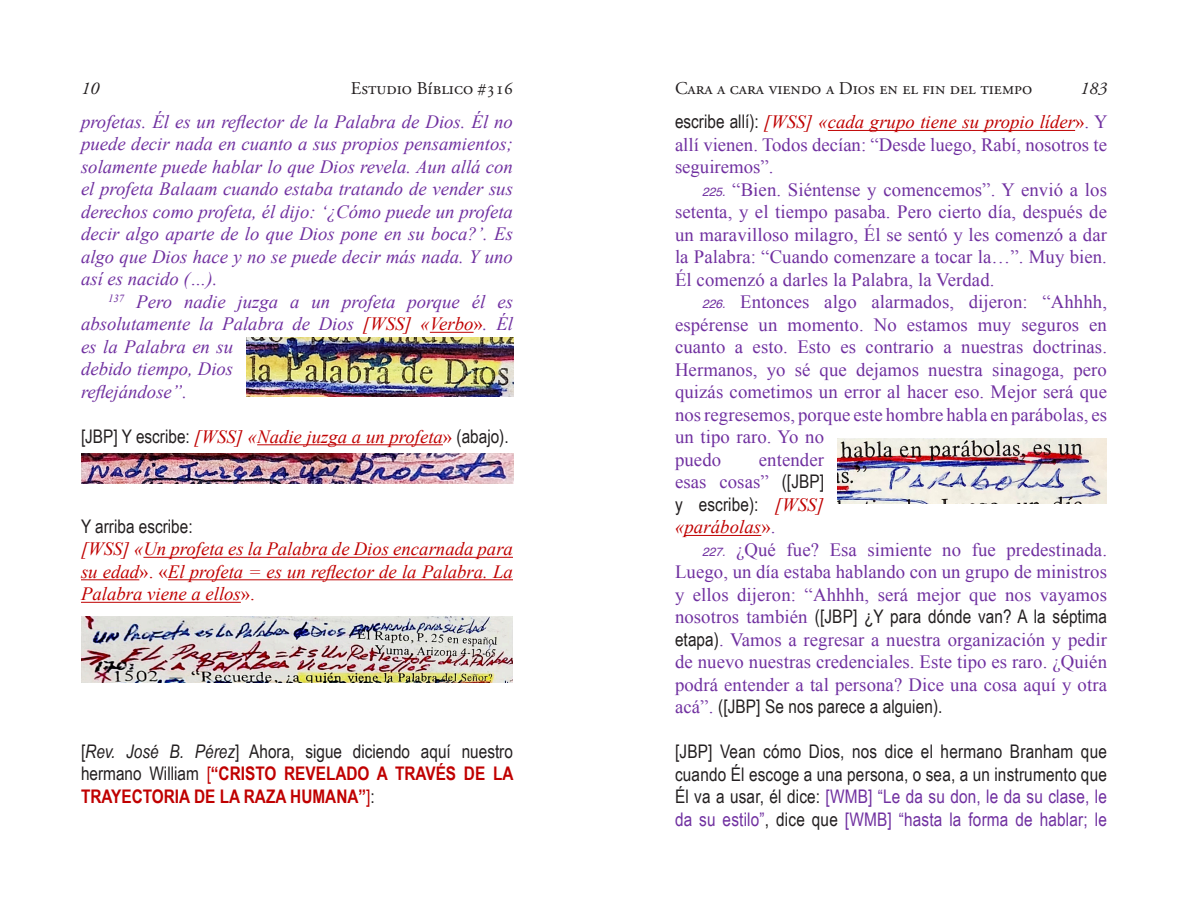
<style>
.page{position:relative;width:1188px;height:918px;background:#fff}
.page>*{position:absolute;margin:0;border:0;box-sizing:border-box;transform-origin:0 0}
.t1{font:18.75px/22.5px "Times New Roman";letter-spacing:.005em;color:#7030a0;text-align:justify}
.t2{font:italic 18.75px/22.5px "Times New Roman";color:#7030a0;text-align:justify}
.t3{font:18.75px/22.5px "Arial Narrow";letter-spacing:.005em;color:#231f20;text-align:justify}
.t4{font:italic 18.75px/22.5px "Times New Roman";color:#c00000;text-align:justify}
.t5{font:700 18.75px/22.5px "Arial Narrow";color:#c00000;text-align:justify}
.t6{font:18px "Adobe Garamond Pro";color:#231f20}
.t7{font:italic 18px "Adobe Garamond Pro";color:#231f20}
.s1{color:#c00000}
.s2{font-style:normal;color:#c00000}
.s3{font-family:"Arial Narrow";font-style:normal;color:#231f20}
.s4{font-style:normal}
.s5{font-weight:400;color:#231f20}
.s6{font-weight:400;font-style:italic;color:#231f20}
.s7{font-weight:400}
.s8{font-family:"Arial Narrow";color:#231f20}
.s9{font-style:italic;color:#c00000}
.s10{font-family:"Helvetica";font-style:italic;font-size:12px}
.s11{font-family:"Times New Roman";font-style:italic;color:#c00000}
.s12{font-style:normal;color:#7030a0}
.s13{font-family:"Times New Roman";color:#7030a0}
.s14{color:#7030a0}
</style>
<div class="page">
<hr style="left:430px;top:332px;width:44px;height:1px;background:#c00000">
<hr style="left:257px;top:445px;width:186px;height:1px;background:#c00000">
<hr style="left:143px;top:557px;width:370px;height:1px;background:#c00000">
<hr style="left:81px;top:580px;width:58px;height:1px;background:#c00000">
<hr style="left:168px;top:580px;width:345px;height:1px;background:#c00000">
<hr style="left:81px;top:602px;width:160px;height:1px;background:#c00000">
<img style="left:247px;top:337px;width:266px;height:59px">
<img style="left:81px;top:454px;width:432px;height:29px">
<img style="left:81px;top:616px;width:432px;height:66px">
<hr style="left:828px;top:130px;width:247px;height:1px;background:#c00000">
<hr style="left:684px;top:535px;width:77px;height:1px;background:#c00000">
<img style="left:838px;top:439px;width:269px;height:65px">
<p class="t7" style="left:81px;top:78px;width:19px">10</p>
<p class="t6" style="left:351px;top:78px;width:164px">Estudio Bíblico #316</p>
<p class="t2" style="left:81px;top:110px;width:434px">profetas. Él es un reflector de la Palabra de Dios. Él no puede decir nada en cuanto a sus propios pensamientos; solamente puede hablar lo que Dios revela. Aun allá con el profeta Balaam cuando estaba tratando de vender sus derechos como profeta, él dijo: ‘¿Cómo puede un profeta decir algo aparte de lo que Dios pone en su boca?’. Es algo que Dios hace y no se puede decir más nada. Y uno así es nacido (…).</p>
<p class="t2" style="left:81px;top:290px;width:434px;text-align:left;text-indent:27px"><sup>137</sup> Pero nadie juzga a un profeta porque él es absolutamente la Palabra de Dios <span class="s1">[WSS] «Verbo</span><span class="s2">»</span>. Él es la Palabra en su<br>debido tiempo, Dios<br>reflejándose”.</p>
<p class="t4" style="left:81px;top:425px;width:429px"><span class="s3">[JBP] Y escribe:</span> [WSS] «Nadie juzga a un profeta<span class="s4">»</span> <span class="s3">(abajo).</span></p>
<p class="t3" style="left:81px;top:514px;width:113px">Y arriba escribe:</p>
<p class="t4" style="left:81px;top:537px;width:434px">[WSS] «Un profeta es la Palabra de Dios encarnada para su edad<span class="s4">». «</span>El profeta = es un reflector de la Palabra. La Palabra viene a ellos<span class="s4">».</span></p>
<p class="t5" style="left:81px;top:739px;width:434px"><span class="s5">[</span><span class="s6">Rev. José B. Pérez</span><span class="s5">] Ahora, sigue diciendo aquí nuestro hermano William</span> <span class="s7">[</span>“CRISTO REVELADO A TRAVÉS DE LA TRAYECTORIA DE LA RAZA HUMANA”<span class="s7">]</span><span class="s5">:</span></p>
<p class="t6" style="left:675px;top:78px;width:359px">Cara a cara viendo a Dios en el fin del tiempo</p>
<p class="t7" style="left:1080px;top:78px;width:28px">183</p>
<p class="t1" style="left:675px;top:111px;width:434px"><span class="s8">escribe allí):</span> <span class="s9">[WSS] «cada grupo tiene su propio líder</span><span class="s1">»</span>. Y allí vienen. Todos decían: “Desde luego, Rabí, nosotros te seguiremos”.</p>
<p class="t1" style="left:675px;top:178px;width:434px;text-indent:27px"><span class="s10">225.</span> “Bien. Siéntense y comencemos”. Y envió a los setenta, y el tiempo pasaba. Pero cierto día, después de un maravilloso milagro, Él se sentó y les comenzó a dar la Palabra: “Cuando comenzare a tocar la…”. Muy bien.<br>Él comenzó a darles la Palabra, la Verdad.</p>
<p class="t1" style="left:675px;top:291px;width:434px;text-align:left;text-indent:27px"><span class="s10">226.</span> Entonces algo alarmados, dijeron: “Ahhhh, espérense un momento. No estamos muy seguros en cuanto a esto. Esto es contrario a nuestras doctrinas.<br>Hermanos, yo sé que dejamos nuestra sinagoga, pero quizás cometimos un error al hacer eso. Mejor será que nos regresemos, porque este hombre habla en parábolas, es un tipo raro. Yo no<br>puedo</p>
<p class="t1" style="left:675px;top:448px;width:151px;text-align:right">entender<br>esas cosas” <span class="s8">([JBP]</span></p>
<p class="t3" style="left:675px;top:492px;width:151px">y escribe): <span class="s11">[WSS]</span></p>
<p class="t4" style="left:675px;top:515px;width:102px">«parábolas<span class="s4">»</span><span class="s12">.</span></p>
<p class="t1" style="left:702px;top:538px;width:407px"><span class="s10">227.</span> ¿Qué fue? Esa simiente no fue predestinada.</p>
<p class="t1" style="left:675px;top:561px;width:433px">Luego, un día estaba hablando con un grupo de ministros</p>
<p class="t1" style="left:675px;top:583px;width:434px">y ellos dijeron: “Ahhhh, será mejor que nos vayamos</p>
<p class="t3" style="left:675px;top:605px;width:433px"><span class="s13">nosotros también</span> ([JBP] ¿Y para dónde van? A la séptima</p>
<p class="t1" style="left:675px;top:628px;width:434px"><span class="s8">etapa)</span>. Vamos a regresar a nuestra organización y pedir de nuevo nuestras credenciales. Este tipo es raro. ¿Quién podrá entender a tal persona? Dice una cosa aquí y otra</p>
<p class="t3" style="left:675px;top:695px;width:269px"><span class="s13">acá”.</span> ([JBP] Se nos parece a alguien).</p>
<p class="t3" style="left:675px;top:740px;width:434px">[JBP] Vean cómo Dios, nos dice el hermano Branham que cuando Él escoge a una persona, o sea, a un instrumento que Él va a usar, él dice: <span class="s14">[WMB] “Le da su don, le da su clase, le da su estilo”</span>, dice que <span class="s14">[WMB] “hasta la forma de hablar; le</span></p>
</div>
